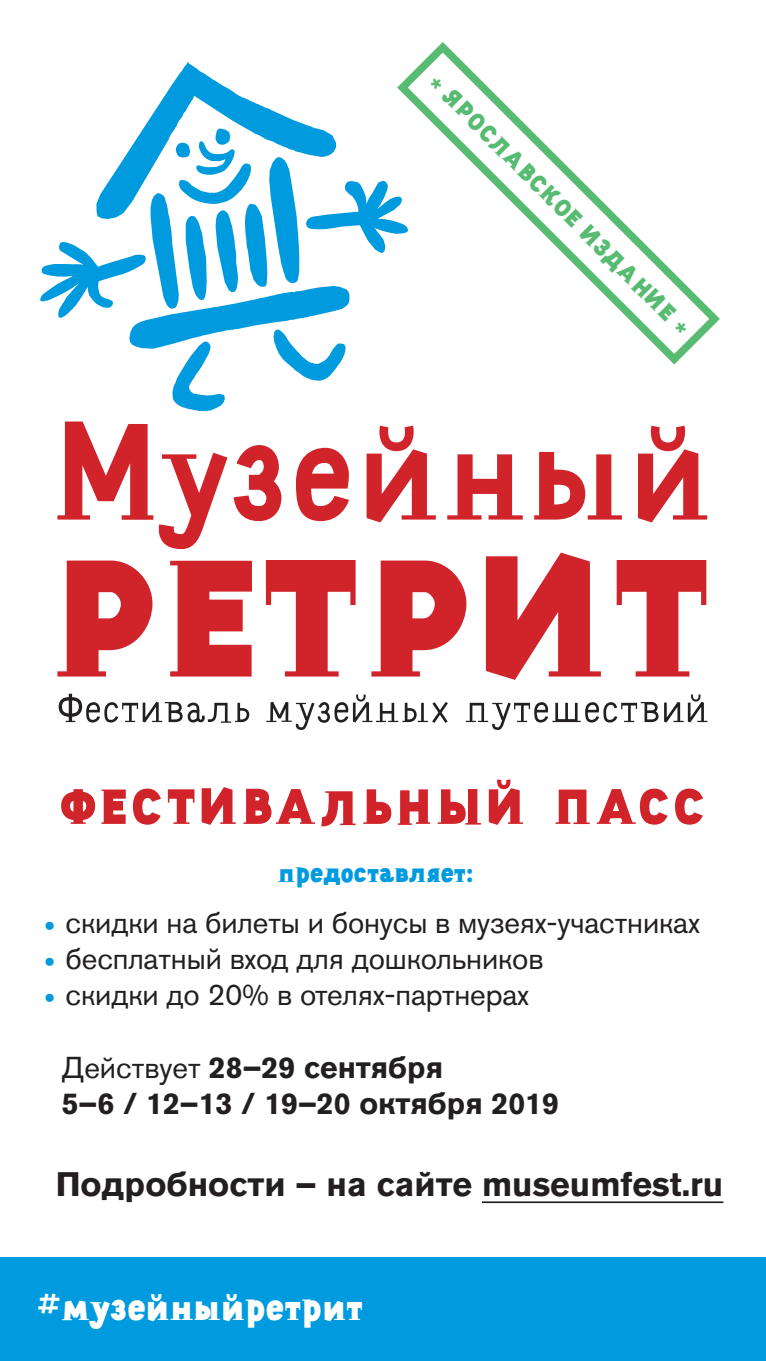
<style>
.page{position:relative;width:766px;height:1361px;background:#fff}
.page>*{position:absolute;margin:0;border:0;box-sizing:border-box;transform-origin:0 0}
.t1{font:900 55px "Sivtzev Vrazhek";letter-spacing:.06em;color:#d1232a}
.t2{font:900 41.75px "Sivtzev Vrazhek";color:#fff}
.t3{font:700 33.75px "Akzidenz Grotesk Pro";color:#231f20}
.t4{font:30px "Akzidenz Grotesk Pro";letter-spacing:-.005em;color:#231f20}
.t5{font:700 30px/36px "Akzidenz Grotesk Pro";color:#231f20}
.t6{font:900 30px "Sivtzev Vrazhek";letter-spacing:-.005em;color:#009bde}
.t7{font:900 26.25px "Sivtzev Vrazhek";color:#57bc71}
.s1{font-family:"Sivtzev Vrazhek";font-weight:900;color:#009bde}
.s2{font-weight:400}
</style>
<div class="page">
<div style="left:0;top:1257px;width:765px;height:104px;background:#009bde"></div>
<hr style="left:482px;top:1201px;width:241px;height:2px;background:#231f20">
<svg style="left:40px;top:62px;width:352px;height:349px"></svg>
<svg style="left:57px;top:421px;width:650px;height:128px"></svg>
<svg style="left:57px;top:552px;width:649px;height:128px;fill:#d1232a"></svg>
<svg style="left:59px;top:694px;width:648px;height:36px"></svg>
<svg style="left:392px;top:42px;width:328px;height:323px"></svg>
<svg style="left:673px;top:321px;width:15px;height:14px"></svg>
<svg style="left:429px;top:76px;width:14px;height:14px"></svg>
<p class="t7" style="left:458px;top:80px;width:320px;rotate:45deg">ЯРОСЛАВСКОЕ ИЗДАНИЕ</p>
<h1 class="t1" style="left:59px;top:772px;width:467px">фестивальный</h1>
<h1 class="t1" style="left:553px;top:772px;width:153px">пасс</h1>
<p class="t6" style="left:278px;top:853px;width:198px">предоставляет:</p>
<p class="t4" style="left:44px;top:902px;width:657px"><span class="s1">•</span> скидки на билеты и бонусы в музеях-участниках</p>
<p class="t4" style="left:44px;top:938px;width:500px"><span class="s1">•</span> бесплатный вход для дошкольников</p>
<p class="t4" style="left:44px;top:974px;width:486px"><span class="s1">•</span> скидки до 20% в отелях-партнерах</p>
<p class="t5" style="left:62px;top:1049px;width:498px"><span class="s2">Действует</span> 28–29 сентября<br>–5 /6 12–13 / 19–20 октября 2019</p>
<p class="t3" style="left:56px;top:1162px;width:669px">Подробности – на сайте museumfest.ru</p>
<h2 class="t2" style="left:36px;top:1281px;width:328px">#музейныйретрит</h2>
</div>
